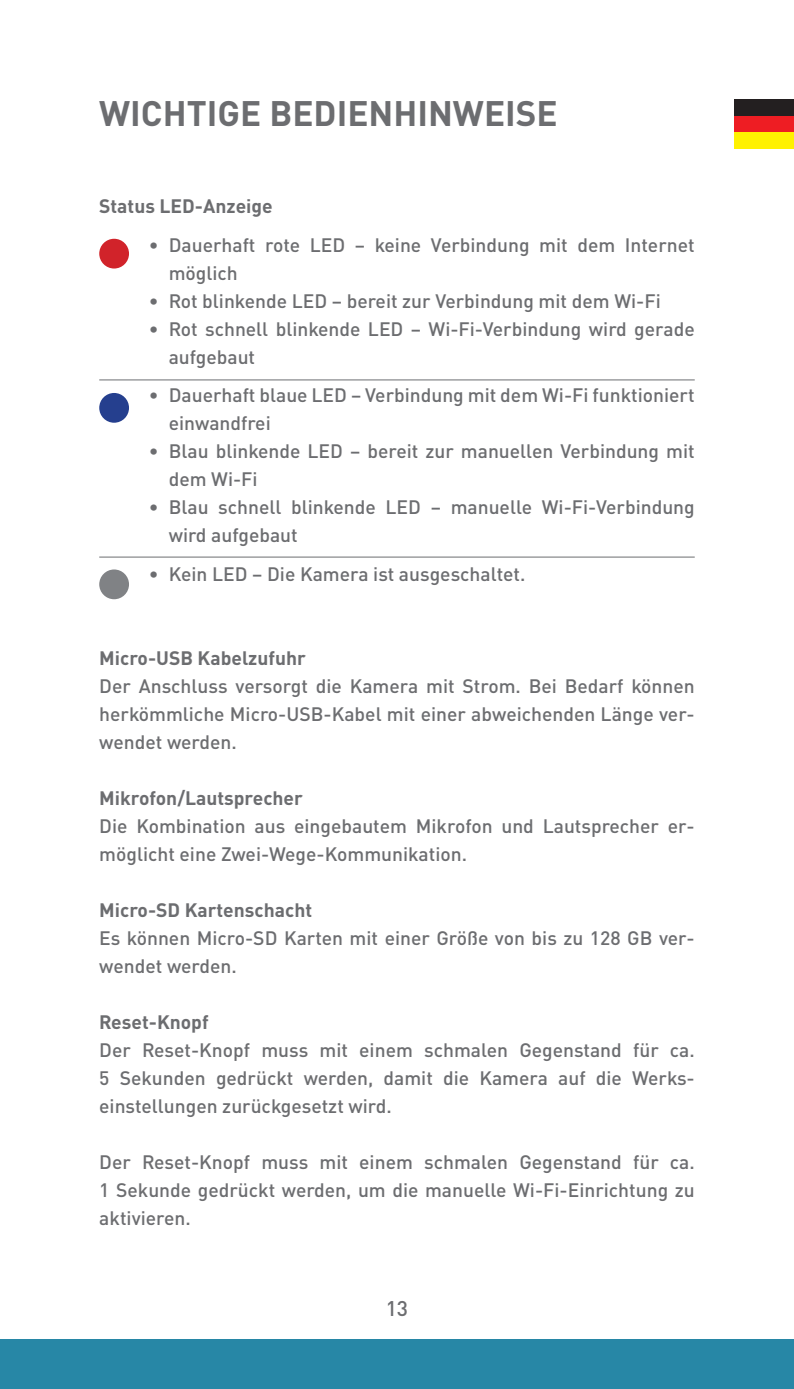
<style>
.page{position:relative;width:794px;height:1389px;background:#fff}
.page>*{position:absolute;margin:0;border:0;box-sizing:border-box;transform-origin:0 0}
.t1{font:700 35px "DIN Pro";color:#6c6d70}
.t2{font:500 21px "DIN Pro";color:#6c6d70}
.t3{font:500 19.25px/28px "DIN Pro";color:#6c6d70}
.t4{font:700 19.25px "DIN Pro";color:#6c6d70}
</style>
<div class="page">
<div style="left:0;top:1339px;width:794px;height:50px;background:#2787a6"></div>
<div style="left:99px;top:239px;width:30px;height:30px;background:#d1232a;border-radius:50%"></div>
<div style="left:99px;top:393px;width:30px;height:30px;background:#253f8e;border-radius:50%"></div>
<div style="left:99px;top:569px;width:30px;height:30px;background:#808285;border-radius:50%"></div>
<hr style="left:99px;top:556px;width:595px;height:2px;background:#6c6d70">
<hr style="left:99px;top:379px;width:595px;height:2px;background:#6c6d70">
<div style="left:734px;top:99px;width:60px;height:17px;background:#231f20"></div>
<div style="left:734px;top:116px;width:60px;height:16px;background:#ee1d23"></div>
<div style="left:734px;top:132px;width:60px;height:17px;background:#fff101"></div>
<h1 class="t1" style="left:99px;top:84px;width:460px">WICHTIGE BEDIENHINWEISE</h1>
<p class="t4" style="left:99px;top:190px;width:175px">Status LED-Anzeige</p>
<p class="t3" style="left:169px;top:229px;width:527px;text-indent:-20px">• Dauerhaft rote LED – keine Verbindung mit dem Internet möglich</p>
<p class="t3" style="left:149px;top:285px;width:513px">• Rot blinkende LED – bereit zur Verbindung mit dem Wi-Fi</p>
<p class="t3" style="left:169px;top:313px;width:527px;text-indent:-20px">• Rot schnell blinkende LED – Wi-Fi-Verbindung wird gerade aufgebaut</p>
<p class="t3" style="left:169px;top:379px;width:527px;text-indent:-20px">• Dauerhaft blaue LED – Verbindung mit dem Wi-Fi funktioniert einwandfrei</p>
<p class="t3" style="left:169px;top:435px;width:527px;text-indent:-20px">• Blau blinkende LED – bereit zur manuellen Verbindung mit dem Wi-Fi</p>
<p class="t3" style="left:169px;top:491px;width:527px;text-indent:-20px">• Blau schnell blinkende LED – manuelle Wi-Fi-Verbindung wird aufgebaut</p>
<p class="t3" style="left:149px;top:558px;width:378px">• Kein LED – Die Kamera ist ausgeschaltet.</p>
<p class="t4" style="left:99px;top:642px;width:208px">Micro-USB Kabelzufuhr</p>
<p class="t3" style="left:99px;top:670px;width:597px;text-align:justify">Der Anschluss versorgt die Kamera mit Strom. Bei Bedarf können herkömmliche Micro-USB-Kabel mit einer abweichenden Länge ver&shy;wendet werden.</p>
<p class="t4" style="left:99px;top:782px;width:205px">Mikrofon/Lautsprecher</p>
<p class="t3" style="left:99px;top:810px;width:597px">Die Kombination aus eingebautem Mikrofon und Lautsprecher er&shy;möglicht eine Zwei-Wege-Kommunikation.</p>
<p class="t4" style="left:99px;top:894px;width:214px">Micro-SD Kartenschacht</p>
<p class="t3" style="left:99px;top:922px;width:597px">Es können Micro-SD Karten mit einer Größe von bis zu 128 GB ver&shy;wendet werden.</p>
<p class="t4" style="left:99px;top:1006px;width:111px">Reset-Knopf</p>
<p class="t3" style="left:99px;top:1034px;width:597px;text-align:justify">Der Reset-Knopf muss mit einem schmalen Gegenstand für ca.<br>5 Sekunden gedrückt werden, damit die Kamera auf die Werks&shy;einstellungen zurückgesetzt wird.</p>
<p class="t3" style="left:99px;top:1146px;width:597px;text-align:justify">Der Reset-Knopf muss mit einem schmalen Gegenstand für ca.<br>1 Sekunde gedrückt werden, um die manuelle Wi-Fi-Einrichtung zu aktivieren.</p>
<p class="t2" style="left:386px;top:1291px;width:24px">13</p>
</div>
